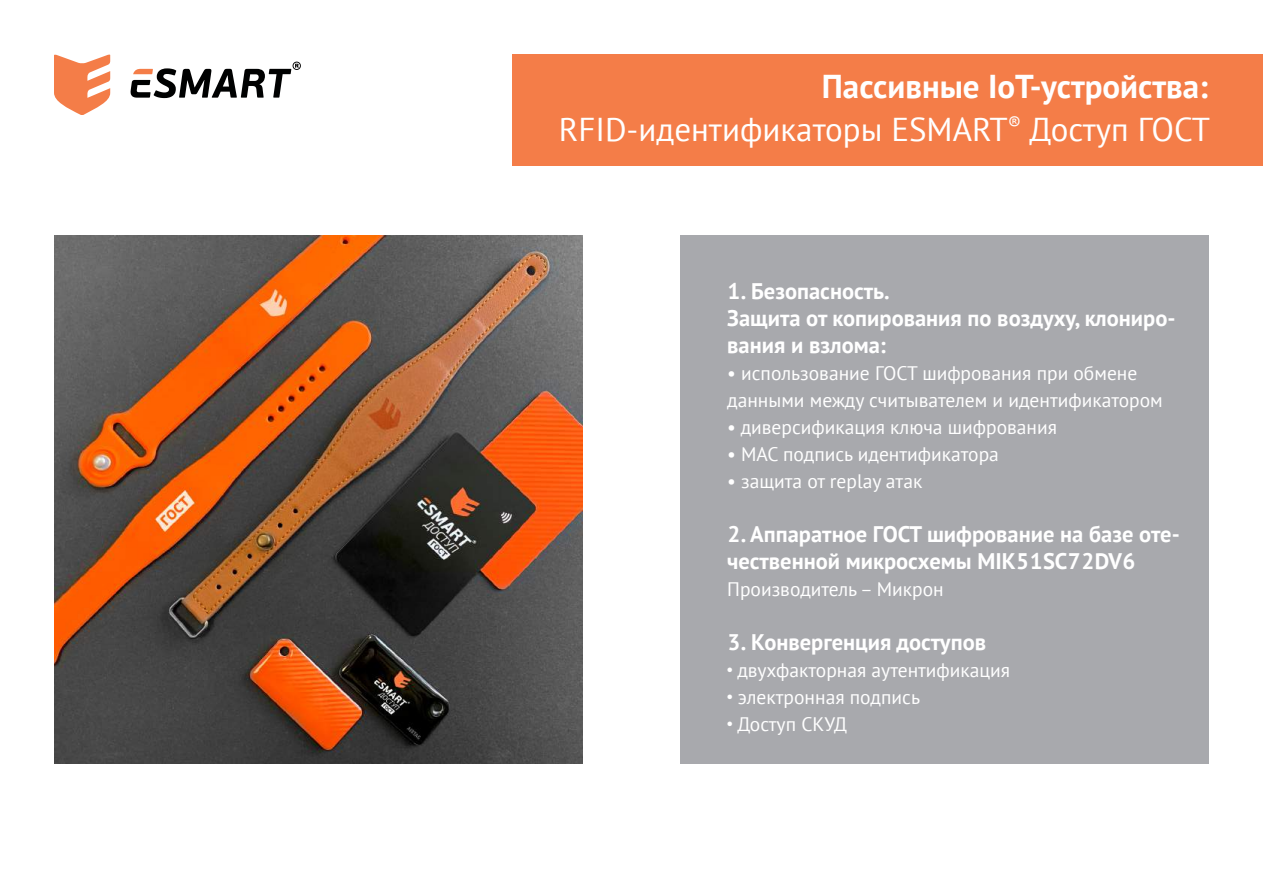
<style>
.page{position:relative;width:1263px;height:893px;background:#fff}
.page>*{position:absolute;margin:0;border:0;box-sizing:border-box;transform-origin:0 0}
.t1{font:33px/43.5px "PT Sans";color:#fff;text-align:right}
.t2{font:700 22.5px/27px "PT Sans";color:#fff}
.t3{font:19.5px/27px "PT Sans";color:#fff}
.s1{font-weight:700}
.s2{font-family:"Berlin Sans FB Demi";font-weight:700}
</style>
<div class="page">
<svg style="left:54px;top:54px;width:56px;height:61px"></svg>
<svg style="left:131px;top:62px;width:170px;height:36px"></svg>
<div style="left:512px;top:54px;width:751px;height:112px;background:#f47d48"></div>
<div style="left:681px;top:235px;width:528px;height:529px;background:#a8a9ad"></div>
<img style="left:54px;top:235px;width:528px;height:529px">
<h1 class="t1" style="left:559px;top:63px;width:653px"><span class="s1">Пассивные IoT-устройства:<br></span>RFID-идентификаторы ESMART<sup>®</sup> Доступ ГОСТ</h1>
<p class="t2" style="left:727px;top:277px;width:450px">1. Безопасность.<br>Защита от копирования по воздуху, клониро&shy;вания и взлома:</p>
<p class="t3" style="left:727px;top:359px;width:437px">• использование ГОСТ шифрования при обмене данными между считывателем и идентификатором</p>
<p class="t3" style="left:727px;top:413px;width:331px">• диверсификация ключа шифрования</p>
<p class="t3" style="left:727px;top:440px;width:273px">• MAC подпись идентификатора</p>
<p class="t3" style="left:727px;top:467px;width:197px">• защита от replay атак</p>
<p class="t2" style="left:727px;top:520px;width:454px">2. Аппаратное ГОСТ шифрование на базе оте&shy;чественной микросхемы MIK51SC72DV6</p>
<p class="t3" style="left:727px;top:575px;width:218px">Производитель – Микрон</p>
<p class="t2" style="left:727px;top:628px;width:260px">3. Конвергенция доступов</p>
<p class="t3" style="left:727px;top:656px;width:284px"><span class="s2">·</span> двухфакторная аутентификация <span class="s2">·</span> электронная подпись<br><span class="s2">·</span> Доступ СКУД</p>
</div>
